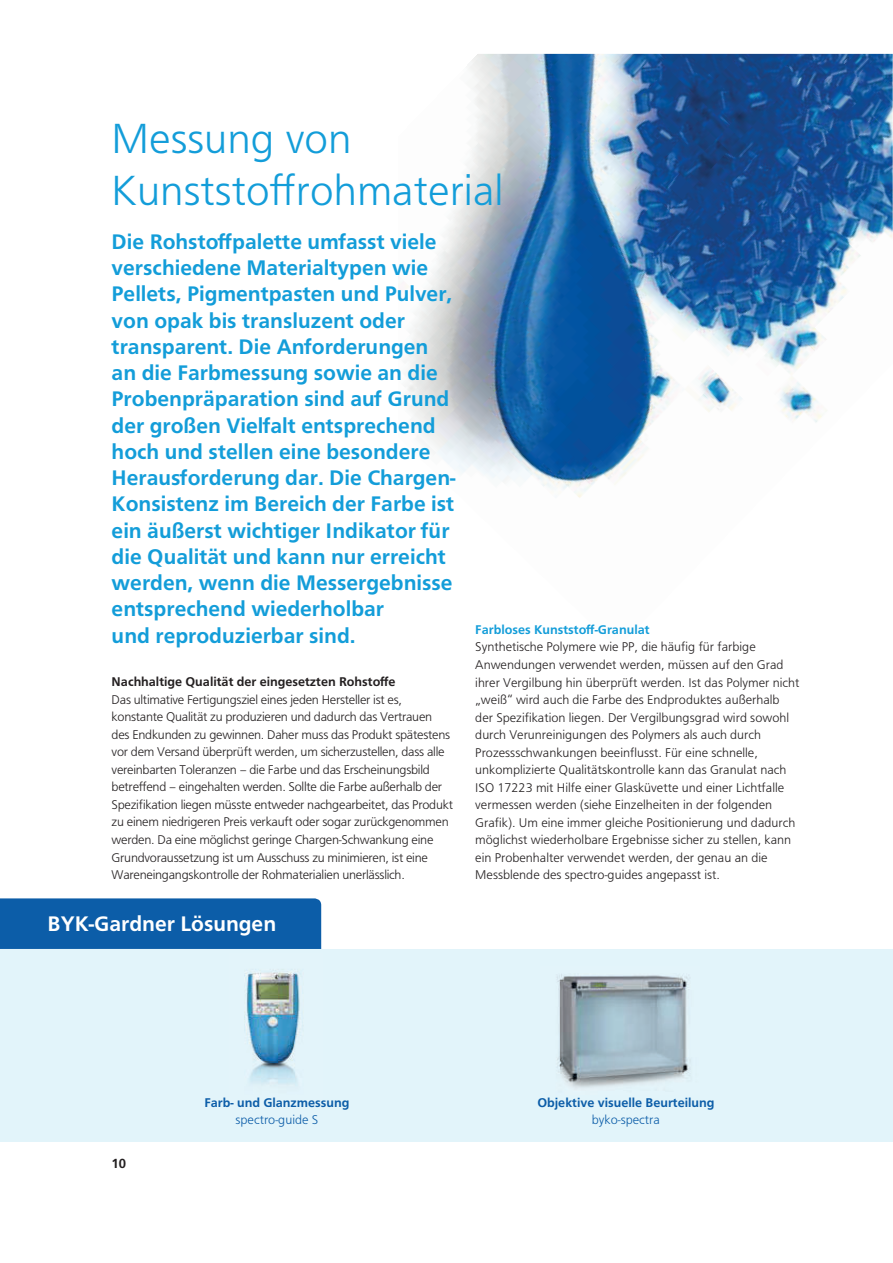
<style>
.page{position:relative;width:893px;height:1263px;background:#fff}
.page>*{position:absolute;margin:0;border:0;box-sizing:border-box;transform-origin:0 0}
.t1{font:300 43.8px/52.5px "F015";color:#139dd9}
.t2{font:500 21.9px/26.2px "F015";color:#139dd9}
.t3{font:500 21.9px "F015";color:#fff}
.t4{font:300 13.2px/17.5px "F015";color:#231f20}
.t5{font:300 13.2px/17.5px "F015";letter-spacing:-.02em;color:#231f20}
.t6{font:500 13.2px "F015";color:#0c5da8}
.t7{font:500 13.2px "F015";color:#231f20}
.t8{font:500 13.2px "F015";color:#139dd9}
.t9{font:300 13.2px "F015";color:#0c5da8}
.t10{font:700 13.2px "Frutiger LT";color:#231f20}
</style>
<div class="page">
<div style="left:0;top:949px;width:893px;height:193px;background:#e2f4fa"></div>
<div style="left:0;top:898px;width:321px;height:51px;background:#0c5da8"></div>
<img style="left:398px;top:54px;width:495px;height:444px">
<img style="left:244px;top:969px;width:56px;height:116px">
<img style="left:557px;top:974px;width:134px;height:114px">
<h1 class="t1" style="left:112px;top:115px;width:393px">Messung von<br>Kunststoffrohmaterial</h1>
<p class="t2" style="left:112px;top:230px;width:345px">Die Rohstoffpalette umfasst viele verschiedene Materialtypen wie<br>Pellets, Pigmentpasten und Pulver, von opak bis transluzent oder transparent. Die Anforderungen an die Farbmessung sowie an die<br>Probenpräparation sind auf Grund der großen Vielfalt entsprechend hoch und stellen eine besondere<br>Herausforderung dar. Die Chargen-<br>Konsistenz im Bereich der Farbe ist ein äußerst wichtiger Indikator für die Qualität und kann nur erreicht werden, wenn die Messergebnisse entsprechend wiederholbar<br>und reproduzierbar sind.</p>
<p class="t7" style="left:112px;top:676px;width:285px">Nachhaltige Qualität der eingesetzten Rohstoffe</p>
<p class="t5" style="left:112px;top:692px;width:343px">Das ultimative Fertigungsziel eines jeden Hersteller ist es, konstante Qualität zu produzieren und dadurch das Vertrauen des Endkunden zu gewinnen. Daher muss das Produkt spätestens vor dem Versand überprüft werden, um sicherzustellen, dass alle vereinbarten Toleranzen – die Farbe und das Erscheinungsbild betreffend – eingehalten werden. Sollte die Farbe außerhalb der Spezifikation liegen müsste entweder nachgearbeitet, das Produkt zu einem niedrigeren Preis verkauft oder sogar zurückgenommen werden. Da eine möglichst geringe Chargen-Schwankung eine Grundvoraussetzung ist um Ausschuss zu minimieren, ist eine Wareneingangskontrolle der Rohmaterialien unerlässlich.</p>
<h2 class="t3" style="left:48px;top:915px;width:230px">BYK-Gardner Lösungen</h2>
<p class="t8" style="left:475px;top:624px;width:176px">Farbloses Kunststoff-Granulat</p>
<p class="t4" style="left:475px;top:639px;width:326px">Synthetische Polymere wie PP, die häufig für farbige Anwendungen verwendet werden, müssen auf den Grad ihrer Vergilbung hin überprüft werden. Ist das Polymer nicht „weiß“ wird auch die Farbe des Endproduktes außerhalb der Spezifikation liegen. Der Vergilbungsgrad wird sowohl durch Verunreinigungen des Polymers als auch durch Prozessschwankungen beeinflusst. Für eine schnelle, unkomplizierte Qualitätskontrolle kann das Granulat nach ISO 17223 mit Hilfe einer Glasküvette und einer Lichtfalle vermessen werden (siehe Einzelheiten in der folgenden Grafik). Um eine immer gleiche Positionierung und dadurch möglichst wiederholbare Ergebnisse sicher zu stellen, kann ein Probenhalter verwendet werden, der genau an die Messblende des spectro-guides angepasst ist.</p>
<p class="t10" style="left:112px;top:1155px;width:16px">10</p>
<p class="t6" style="left:204px;top:1096px;width:146px">Farb- und Glanzmessung</p>
<p class="t9" style="left:235px;top:1114px;width:84px">spectro-guide S</p>
<p class="t6" style="left:537px;top:1096px;width:179px">Objektive visuelle Beurteilung</p>
<p class="t9" style="left:592px;top:1114px;width:70px">byko-spectra</p>
</div>
